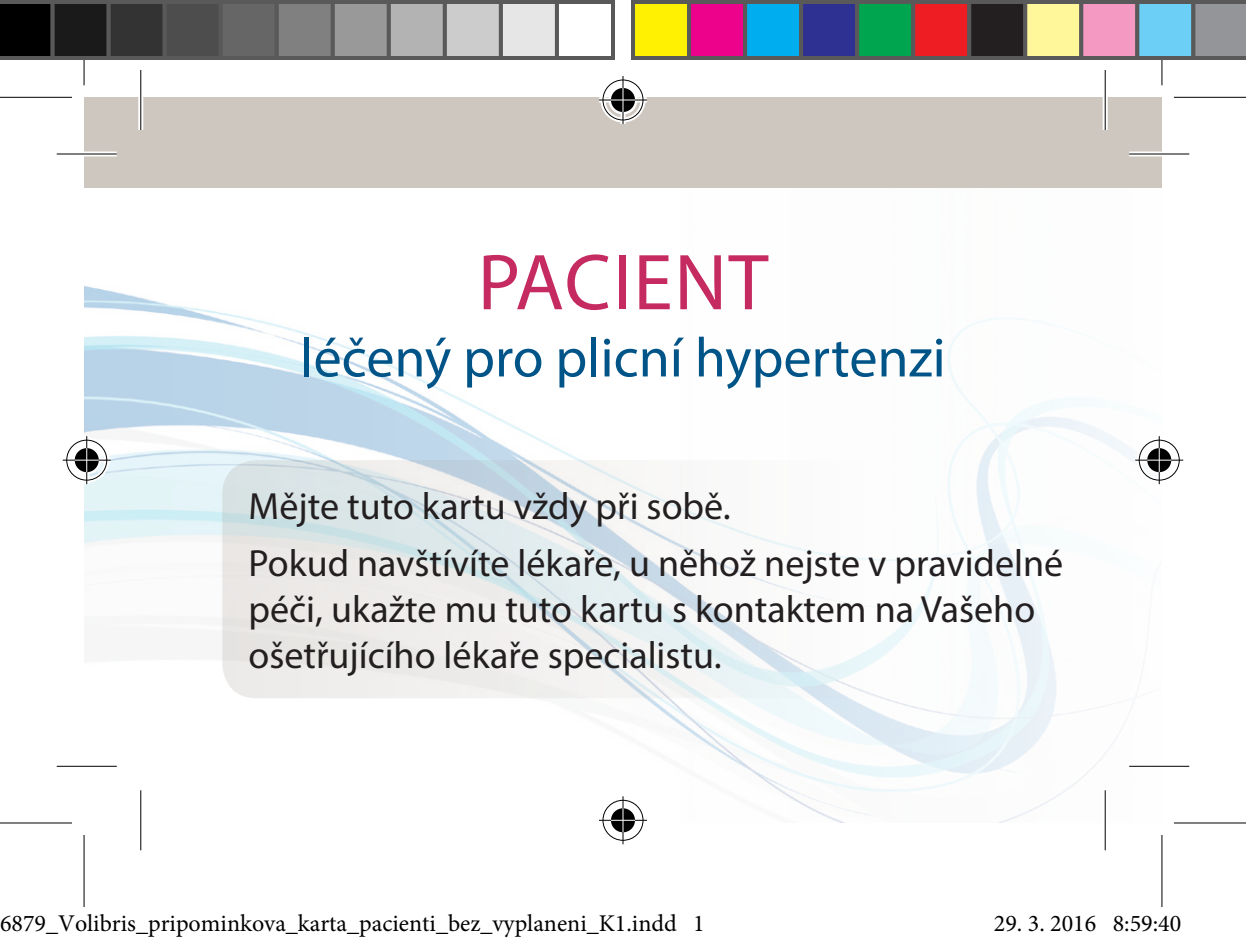
<style>
.page{position:relative;width:1246px;height:943px;background:#fff}
.page>*{position:absolute;margin:0;border:0;box-sizing:border-box;transform-origin:0 0}
.t1{font:80px "Myriad Pro";letter-spacing:.02em;color:#c52a60}
.t2{font:56px "Myriad Pro";color:#005487}
.t3{font:38px/57.2px "Myriad Pro";color:#231f20}
.t4{font:24px "Minion Pro";color:#000}
</style>
<div class="page">
<img style="left:84px;top:286px;width:1076px;height:537px">
<div style="left:84px;top:97px;width:1077px;height:91px;background:#cec7c0"></div>
<svg style="left:222px;top:460px;width:652px;height:238px"></svg>
<div style="left:57px;top:151px;width:60px;height:5px;background:#fff"></div>
<div style="left:1128px;top:151px;width:60px;height:5px;background:#fff"></div>
<svg style="left:57px;top:764px;width:60px;height:5px"></svg>
<svg style="left:1128px;top:764px;width:60px;height:5px"></svg>
<svg style="left:138px;top:70px;width:5px;height:60px"></svg>
<svg style="left:138px;top:790px;width:5px;height:60px"></svg>
<svg style="left:1102px;top:70px;width:5px;height:60px"></svg>
<svg style="left:1102px;top:790px;width:5px;height:60px"></svg>
<hr style="left:57px;top:153px;width:60px;height:2px;background:#000">
<hr style="left:1128px;top:153px;width:60px;height:2px;background:#000">
<hr style="left:57px;top:766px;width:60px;height:1px;background:#000">
<hr style="left:1128px;top:766px;width:60px;height:1px;background:#000">
<hr style="left:140px;top:70px;width:1px;height:60px;background:#000">
<hr style="left:140px;top:790px;width:1px;height:60px;background:#000">
<hr style="left:1104px;top:70px;width:1px;height:60px;background:#000">
<hr style="left:1104px;top:790px;width:1px;height:60px;background:#000">
<svg style="left:0;top:96px;width:72px;height:1px"></svg>
<svg style="left:1174px;top:96px;width:71px;height:1px"></svg>
<div style="left:1159px;top:13px;width:5px;height:72px;background:#8e8e8e"></div>
<div style="left:1159px;top:835px;width:5px;height:72px;background:#8e8e8e"></div>
<hr style="left:0;top:97px;width:72px;height:1px;background:#000">
<hr style="left:1173px;top:97px;width:72px;height:1px;background:#000">
<hr style="left:0;top:822px;width:72px;height:2px;background:#000">
<hr style="left:1173px;top:822px;width:72px;height:2px;background:#000">
<hr style="left:83px;top:13px;width:2px;height:72px;background:#000">
<hr style="left:83px;top:835px;width:2px;height:72px;background:#000">
<hr style="left:1160px;top:13px;width:2px;height:72px;background:#000">
<hr style="left:1160px;top:835px;width:2px;height:72px;background:#000">
<div style="left:600px;top:77px;width:45px;height:45px;border:5px solid #fff;border-radius:50%"></div>
<div style="left:599px;top:97px;width:48px;height:5px;background:#fff"></div>
<svg style="left:620px;top:76px;width:5px;height:48px"></svg>
<div style="left:608px;top:85px;width:29px;height:29px;border:5px solid #fff;border-radius:50%"></div>
<div style="left:602px;top:79px;width:41px;height:41px;border:1px solid #000;border-radius:50%"></div>
<hr style="left:599px;top:99px;width:48px;height:2px;background:#000">
<hr style="left:622px;top:76px;width:1px;height:48px;background:#000">
<div style="left:611px;top:88px;width:24px;height:24px;background:#000;border-radius:50%"></div>
<hr style="left:611px;top:99px;width:24px;height:2px;background:#fff">
<svg style="left:622px;top:88px;width:1px;height:24px"></svg>
<div style="left:600px;top:798px;width:45px;height:45px;border:5px solid #fff;border-radius:50%"></div>
<svg style="left:599px;top:818px;width:48px;height:5px"></svg>
<svg style="left:620px;top:796px;width:5px;height:48px"></svg>
<div style="left:608px;top:806px;width:29px;height:29px;border:5px solid #fff;border-radius:50%"></div>
<div style="left:602px;top:800px;width:41px;height:41px;border:1px solid #000;border-radius:50%"></div>
<hr style="left:599px;top:820px;width:48px;height:1px;background:#000">
<hr style="left:622px;top:796px;width:1px;height:48px;background:#000">
<svg style="left:611px;top:808px;width:24px;height:24px"></svg>
<div style="left:64px;top:438px;width:45px;height:45px;border:5px solid #fff;border-radius:50%"></div>
<div style="left:63px;top:458px;width:48px;height:5px;background:#fff"></div>
<svg style="left:84px;top:436px;width:5px;height:48px"></svg>
<div style="left:72px;top:446px;width:29px;height:29px;border:5px solid #fff;border-radius:50%"></div>
<div style="left:66px;top:440px;width:41px;height:41px;border:1px solid #000;border-radius:50%"></div>
<hr style="left:63px;top:459px;width:48px;height:2px;background:#000">
<hr style="left:86px;top:436px;width:1px;height:48px;background:#000">
<div style="left:75px;top:448px;width:24px;height:24px;background:#000;border-radius:50%"></div>
<hr style="left:75px;top:459px;width:24px;height:2px;background:#fff">
<svg style="left:86px;top:448px;width:1px;height:24px"></svg>
<div style="left:1136px;top:438px;width:45px;height:45px;border:5px solid #fff;border-radius:50%"></div>
<div style="left:1134px;top:458px;width:48px;height:5px;background:#fff"></div>
<svg style="left:1156px;top:436px;width:5px;height:48px"></svg>
<div style="left:1144px;top:446px;width:29px;height:29px;border:5px solid #fff;border-radius:50%"></div>
<div style="left:1138px;top:440px;width:41px;height:41px;border:1px solid #000;border-radius:50%"></div>
<hr style="left:1134px;top:459px;width:48px;height:2px;background:#000">
<hr style="left:1158px;top:436px;width:1px;height:48px;background:#000">
<div style="left:1146px;top:448px;width:24px;height:24px;background:#000;border-radius:50%"></div>
<hr style="left:1146px;top:459px;width:24px;height:2px;background:#fff">
<svg style="left:1158px;top:448px;width:1px;height:24px"></svg>
<svg style="left:0;top:0;width:51px;height:60px;background:#0c0c0c"></svg>
<div style="left:53px;top:2px;width:56px;height:56px;background:#1a1a1a"></div>
<div style="left:51px;top:0;width:60px;height:60px;border:4px solid #595959"></div>
<div style="left:109px;top:2px;width:56px;height:56px;background:#333"></div>
<div style="left:107px;top:0;width:60px;height:60px;border:4px solid #595959"></div>
<div style="left:165px;top:2px;width:56px;height:56px;background:#4d4d4d"></div>
<div style="left:163px;top:0;width:60px;height:60px;border:4px solid #595959"></div>
<div style="left:221px;top:2px;width:56px;height:56px;background:#666"></div>
<div style="left:219px;top:0;width:60px;height:60px;border:4px solid #595959"></div>
<div style="left:277px;top:2px;width:56px;height:56px;background:#808080"></div>
<div style="left:275px;top:0;width:60px;height:60px;border:4px solid #595959"></div>
<div style="left:333px;top:2px;width:56px;height:56px;background:#999"></div>
<div style="left:331px;top:0;width:60px;height:60px;border:4px solid #595959"></div>
<div style="left:389px;top:2px;width:56px;height:56px;background:#b3b3b3"></div>
<div style="left:387px;top:0;width:60px;height:60px;border:4px solid #595959"></div>
<div style="left:445px;top:2px;width:56px;height:56px;background:#ccc"></div>
<div style="left:443px;top:0;width:60px;height:60px;border:4px solid #595959"></div>
<div style="left:501px;top:2px;width:56px;height:56px;background:#e6e6e6"></div>
<div style="left:499px;top:0;width:60px;height:60px;border:4px solid #595959"></div>
<div style="left:555px;top:0;width:60px;height:60px;border:4px solid #595959"></div>
<div style="left:633px;top:2px;width:56px;height:56px;background:#fff101"></div>
<div style="left:631px;top:0;width:60px;height:60px;border:4px solid #595959"></div>
<div style="left:689px;top:2px;width:56px;height:56px;background:#ed028c"></div>
<div style="left:687px;top:0;width:60px;height:60px;border:4px solid #595959"></div>
<div style="left:745px;top:2px;width:56px;height:56px;background:#00aeef"></div>
<div style="left:743px;top:0;width:60px;height:60px;border:4px solid #595959"></div>
<div style="left:801px;top:2px;width:56px;height:56px;background:#2e3092"></div>
<div style="left:799px;top:0;width:60px;height:60px;border:4px solid #595959"></div>
<div style="left:857px;top:2px;width:56px;height:56px;background:#00a54f"></div>
<div style="left:855px;top:0;width:60px;height:60px;border:4px solid #595959"></div>
<div style="left:913px;top:2px;width:56px;height:56px;background:#ee1d23"></div>
<div style="left:911px;top:0;width:60px;height:60px;border:4px solid #595959"></div>
<div style="left:969px;top:2px;width:56px;height:56px;background:#231f20"></div>
<div style="left:967px;top:0;width:60px;height:60px;border:4px solid #595959"></div>
<div style="left:1025px;top:2px;width:56px;height:56px;background:#fff79a"></div>
<div style="left:1023px;top:0;width:60px;height:60px;border:4px solid #595959"></div>
<div style="left:1081px;top:2px;width:56px;height:56px;background:#f499c2"></div>
<div style="left:1079px;top:0;width:60px;height:60px;border:4px solid #595959"></div>
<div style="left:1137px;top:2px;width:56px;height:56px;background:#6bcff6"></div>
<div style="left:1135px;top:0;width:60px;height:60px;border:4px solid #595959"></div>
<svg style="left:1191px;top:0;width:54px;height:60px;background:#87898b"></svg>
<div style="left:75px;top:919px;width:12px;height:13px;border:2px solid #fff;border-radius:50%"></div>
<div style="left:77px;top:920px;width:8px;height:11px;border:2px solid #fff;border-radius:50%"></div>
<div style="left:189px;top:919px;width:12px;height:13px;border:2px solid #fff;border-radius:50%"></div>
<div style="left:191px;top:920px;width:7px;height:11px;border:2px solid #fff;border-radius:50%"></div>
<div style="left:252px;top:919px;width:12px;height:13px;border:2px solid #fff;border-radius:50%"></div>
<div style="left:254px;top:920px;width:8px;height:11px;border:2px solid #fff;border-radius:50%"></div>
<svg style="left:262px;top:921px;width:2px;height:9px"></svg>
<div style="left:1061px;top:915px;width:12px;height:17px;border:2px solid #fff;border-radius:50%"></div>
<div style="left:1063px;top:916px;width:7px;height:15px;border:2px solid #fff;border-radius:50%"></div>
<div style="left:1169px;top:915px;width:11px;height:17px;border:2px solid #fff;border-radius:50%"></div>
<div style="left:1171px;top:916px;width:7px;height:15px;border:2px solid #fff;border-radius:50%"></div>
<h1 class="t1" style="left:477px;top:233px;width:292px">PACIENT</h1>
<h2 class="t2" style="left:300px;top:323px;width:646px">léčený pro plicní hypertenzi</h2>
<p class="t3" style="left:248px;top:477px;width:816px">Mějte tuto kartu vždy při sobě.<br>Pokud navštívíte lékaře, u něhož nejste v pravidelné</p>
<p class="t3" style="left:248px;top:586px;width:788px;line-height:46px">péči, ukažte mu tuto kartu s kontaktem na Vašeho ošetřujícího lékaře specialistu.</p>
<p class="t4" style="left:0;top:907px;width:706px">6879_Volibris_pripominkova_karta_pacienti_bez_vyplaneni_K1.indd 1</p>
<p class="t4" style="left:993px;top:907px;width:189px">29. 3. 2016 8:59:40</p>
</div>
